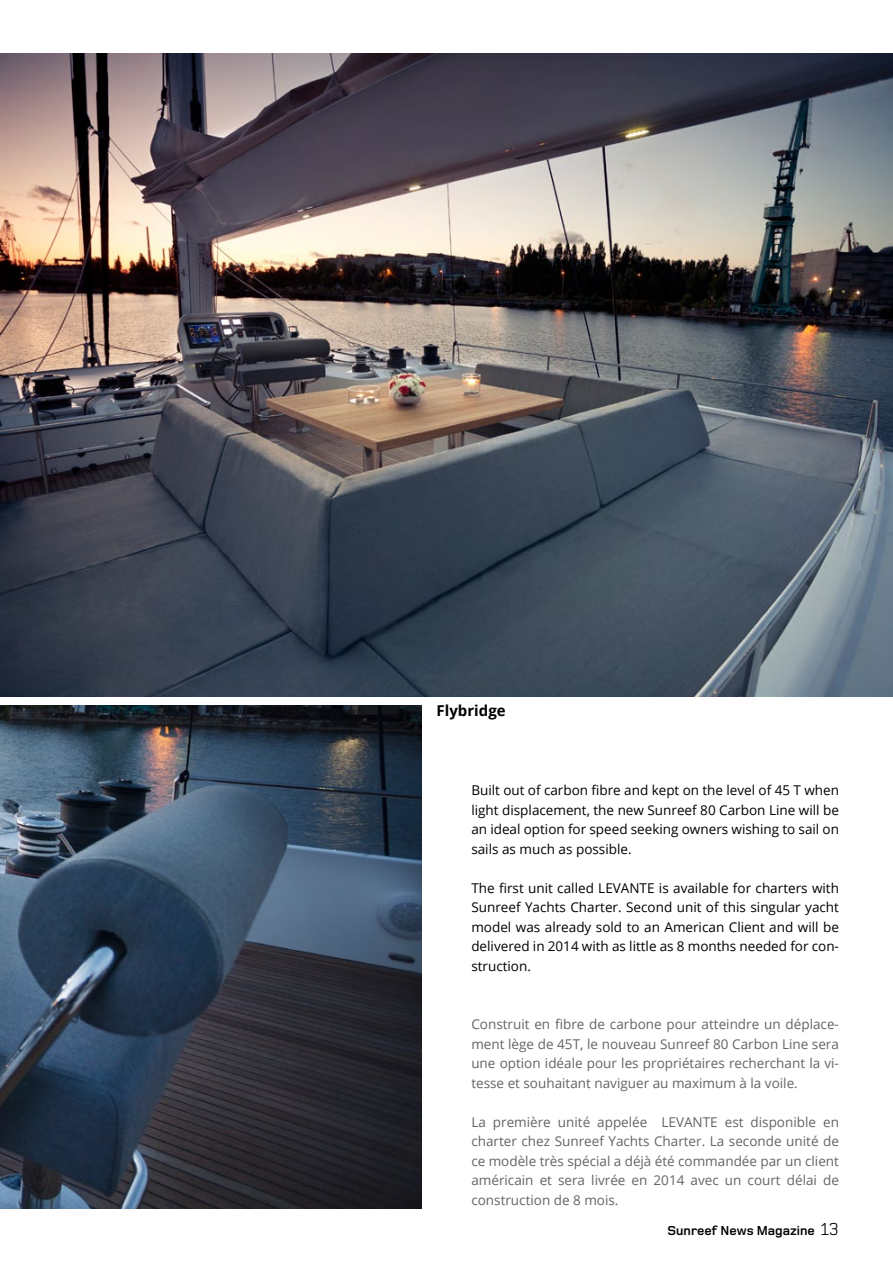
<style>
.page{position:relative;width:893px;height:1263px;background:#fff}
.page>*{position:absolute;margin:0;border:0;box-sizing:border-box;transform-origin:0 0}
.t1{font:700 15px "Open Sans";color:#000}
.t2{font:13.5px/19.5px "Open Sans";color:#636466;text-align:justify}
.t3{font:13.5px/19.5px "Open Sans";color:#000;text-align:justify}
.t4{font:700 13.5px "Foundry Monoline PL";color:#000}
.s1{font-weight:400;font-size:18px}
</style>
<div class="page">
<img style="left:0;top:705px;width:422px;height:504px">
<img style="left:0;top:54px;width:893px;height:643px">
<p class="t1" style="left:437px;top:700px;width:71px">Flybridge</p>
<p class="t3" style="left:471px;top:780px;width:369px">Built out of carbon fibre and kept on the level of 45 T when light displacement, the new Sunreef 80 Carbon Line will be an ideal option for speed seeking owners wishing to sail on sails as much as possible.</p>
<p class="t3" style="left:471px;top:877px;width:369px">The first unit called LEVANTE is available for charters with Sunreef Yachts Charter. Second unit of this singular yacht model was already sold to an American Client and will be delivered in 2014 with as little as 8 months needed for con&shy;struction.</p>
<p class="t2" style="left:471px;top:1014px;width:369px">Construit en fibre de carbone pour atteindre un déplace&shy;ment lège de 45T, le nouveau Sunreef 80 Carbon Line sera une option idéale pour les propriétaires recherchant la vi&shy;tesse et souhaitant naviguer au maximum à la voile.</p>
<p class="t2" style="left:471px;top:1111px;width:369px">La première unité appelée LEVANTE est disponible en charter chez Sunreef Yachts Charter. La seconde unité de ce modèle très spécial a déjà été commandée par un client américain et sera livrée en 2014 avec un court délai de construction de 8 mois.</p>
<p class="t4" style="left:667px;top:1224px;width:173px">Sunreef News Magazine <span class="s1">13</span></p>
</div>
